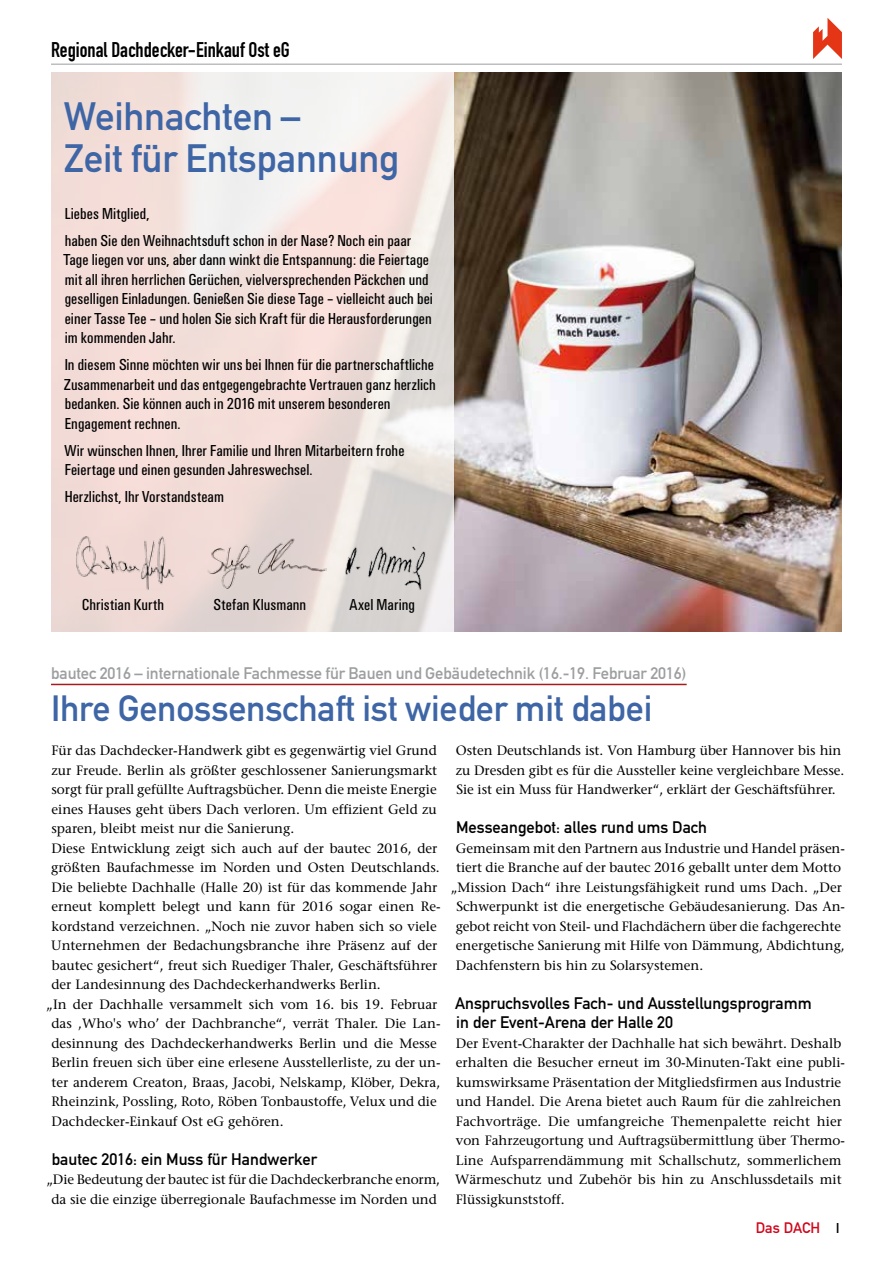
<style>
.page{position:relative;width:893px;height:1263px;background:#fff}
.page>*{position:absolute;margin:0;border:0;box-sizing:border-box;transform-origin:0 0}
.t1{font:39px/42px "DIN Mittelschrift";letter-spacing:-.005em;color:#3e65a5}
.t2{font:36px "DIN Mittelschrift";letter-spacing:-.005em;color:#3e65a5}
.t3{font:21px "DIN Engschrift";color:#000}
.t4{font:condensed 16.5px/19.5px "Unitus T";letter-spacing:.005em;color:#000}
.t5{font:16.5px/19.5px "DIN Mittelschrift";color:#000}
.t6{font:16.5px "DIN Mittelschrift";letter-spacing:-.005em;color:#9c9e9f}
.t7{font:15px "DIN Mittelschrift";color:#d0071c}
.t8{font:13.5px/19.5px "Stone Serif";color:#000}
.s1{font-family:"Futura T";font-weight:500;color:#000}
</style>
<div class="page">
<hr style="left:51px;top:64px;width:842px;height:1px;background:#9c9e9f">
<div style="left:843px;top:43px;width:50px;height:42px;background:#fff"></div>
<svg style="left:813px;top:18px;width:29px;height:41px"></svg>
<img style="left:453px;top:73px;width:389px;height:558px">
<svg style="left:51px;top:72px;width:402px;height:559px;background:#f0e0dc"></svg>
<img style="left:203px;top:533px;width:227px;height:57px">
<img style="left:73px;top:533px;width:104px;height:58px">
<hr style="left:51px;top:684px;width:636px;height:1px;background:#a71b1c">
<h3 class="t3" style="left:51px;top:37px;width:240px">Regional Dachdecker-Einkauf Ost eG</h3>
<h1 class="t1" style="left:64px;top:95px;width:337px">Weihnachten –<br>Zeit für Entspannung</h1>
<p class="t4" style="left:65px;top:199px;width:348px;line-height:27px">Liebes Mitglied,<br>haben Sie den Weihnachtsduft schon in der Nase? Noch ein paar</p>
<p class="t4" style="left:63px;top:250px;width:371px">Tage liegen vor uns, aber dann winkt die Entspannung: die Feiertage mit all ihren herrlichen Gerüchen, vielversprechenden Päckchen und geselligen Einladungen. Genießen Sie diese Tage – vielleicht auch bei einer Tasse Tee – und holen Sie sich Kraft für die Herausforderungen im kommenden Jahr.</p>
<p class="t4" style="left:64px;top:355px;width:374px">In diesem Sinne möchten wir uns bei Ihnen für die partnerschaftliche Zusammenarbeit und das entgegengebrachte Vertrauen ganz herzlich bedanken. Sie können auch in 2016 mit unserem besonderen Engagement rechnen.</p>
<p class="t4" style="left:64px;top:440px;width:342px">Wir wünschen Ihnen, Ihrer Familie und Ihren Mitarbeitern frohe<br>Feiertage und einen gesunden Jahreswechsel.</p>
<p class="t4" style="left:65px;top:486px;width:161px">Herzlichst, Ihr Vorstandsteam</p>
<p class="t4" style="left:82px;top:594px;width:83px">Christian Kurth</p>
<p class="t4" style="left:214px;top:594px;width:94px">Stefan Klusmann</p>
<p class="t4" style="left:349px;top:594px;width:67px">Axel Maring</p>
<p class="t6" style="left:51px;top:664px;width:637px">bautec 2016 – internationale Fachmesse für Bauen und Gebäudetechnik (16.-19. Februar 2016)</p>
<h2 class="t2" style="left:51px;top:688px;width:603px">Ihre Genossenschaft ist wieder mit dabei</h2>
<p class="t8" style="left:51px;top:741px;width:387px">Für das Dachdecker-Handwerk gibt es gegenwärtig viel Grund</p>
<p class="t8" style="left:51px;top:760px;width:387px">zur Freude. Berlin als größter geschlossener Sanierungsmarkt</p>
<p class="t8" style="left:51px;top:780px;width:387px">sorgt für prall gefüllte Auftragsbücher. Denn die meiste Energie</p>
<p class="t8" style="left:51px;top:799px;width:387px">eines Hauses geht übers Dach verloren. Um effizient Geld zu</p>
<p class="t8" style="left:51px;top:819px;width:244px">sparen, bleibt meist nur die Sanierung.</p>
<p class="t8" style="left:51px;top:838px;width:388px">Diese Entwicklung zeigt sich auch auf der bautec 2016, der</p>
<p class="t8" style="left:51px;top:858px;width:390px">größten Baufachmesse im Norden und Osten Deutschlands.</p>
<p class="t8" style="left:51px;top:877px;width:388px">Die beliebte Dachhalle (Halle 20) ist für das kommende Jahr</p>
<p class="t8" style="left:51px;top:897px;width:391px">erneut komplett belegt und kann für 2016 sogar einen Re-</p>
<p class="t8" style="left:52px;top:916px;width:387px">kordstand verzeichnen. „Noch nie zuvor haben sich so viele</p>
<p class="t8" style="left:51px;top:936px;width:388px">Unternehmen der Bedachungsbranche ihre Präsenz auf der</p>
<p class="t8" style="left:52px;top:955px;width:387px">bautec gesichert“, freut sich Ruediger Thaler, Geschäftsführer</p>
<p class="t8" style="left:51px;top:975px;width:331px">der Landesinnung des Dachdeckerhandwerks Berlin.</p>
<p class="t8" style="left:46px;top:994px;width:393px">„In der Dachhalle versammelt sich vom 16. bis 19. Februar</p>
<p class="t8" style="left:51px;top:1014px;width:391px">das ,Who's who’ der Dachbranche“, verrät Thaler. Die Lan-</p>
<p class="t8" style="left:51px;top:1033px;width:387px">desinnung des Dachdeckerhandwerks Berlin und die Messe</p>
<p class="t8" style="left:51px;top:1053px;width:391px">Berlin freuen sich über eine erlesene Ausstellerliste, zu der un-</p>
<p class="t8" style="left:52px;top:1072px;width:390px">ter anderem Creaton, Braas, Jacobi, Nelskamp, Klöber, Dekra,</p>
<p class="t8" style="left:51px;top:1091px;width:387px">Rheinzink, Possling, Roto, Röben Tonbaustoffe, Velux und die</p>
<p class="t8" style="left:51px;top:1111px;width:234px">Dachdecker-Einkauf Ost eG gehören.</p>
<p class="t5" style="left:52px;top:1149px;width:267px">bautec 2016: ein Muss für Handwerker</p>
<p class="t8" style="left:46px;top:1170px;width:395px;text-align:center">„Die Bedeutung der bautec ist für die Dachdeckerbranche enorm, da sie die einzige überregionale Baufachmesse im Norden und</p>
<p class="t8" style="left:456px;top:741px;width:390px">Osten Deutschlands ist. Von Hamburg über Hannover bis hin zu Dresden gibt es für die Aussteller keine vergleichbare Messe.<br>Sie ist ein Muss für Handwerker“, erklärt der Geschäftsführer.</p>
<p class="t5" style="left:456px;top:818px;width:253px">Messeangebot: alles rund ums Dach</p>
<p class="t8" style="left:456px;top:838px;width:391px">Gemeinsam mit den Partnern aus Industrie und Handel präsen-</p>
<p class="t8" style="left:456px;top:858px;width:387px">tiert die Branche auf der bautec 2016 geballt unter dem Motto</p>
<p class="t8" style="left:451px;top:877px;width:393px">„Mission Dach“ ihre Leistungsfähigkeit rund ums Dach. „Der</p>
<p class="t8" style="left:456px;top:897px;width:390px">Schwerpunkt ist die energetische Gebäudesanierung. Das An-</p>
<p class="t8" style="left:456px;top:916px;width:387px">gebot reicht von Steil- und Flachdächern über die fachgerechte</p>
<p class="t8" style="left:456px;top:936px;width:390px">energetische Sanierung mit Hilfe von Dämmung, Abdichtung,</p>
<p class="t8" style="left:456px;top:955px;width:249px">Dachfenstern bis hin zu Solarsystemen.</p>
<p class="t5" style="left:455px;top:993px;width:358px">Anspruchsvolles Fach- und Ausstellungsprogramm in der Event-Arena der Halle 20</p>
<p class="t8" style="left:455px;top:1033px;width:391px">Der Event-Charakter der Dachhalle hat sich bewährt. Deshalb erhalten die Besucher erneut im 30-Minuten-Takt eine publi&shy;kumswirksame Präsentation der Mitgliedsfirmen aus Industrie und Handel. Die Arena bietet auch Raum für die zahlreichen Fachvorträge. Die umfangreiche Themenpalette reicht hier von Fahrzeugortung und Auftragsübermittlung über Thermo-Line Aufsparrendämmung mit Schallschutz, sommerlichem Wärmeschutz und Zubehör bis hin zu Anschlussdetails mit Flüssigkunststoff.</p>
<p class="t7" style="left:756px;top:1219px;width:85px">Das DACH <span class="s1">I</span></p>
</div>
